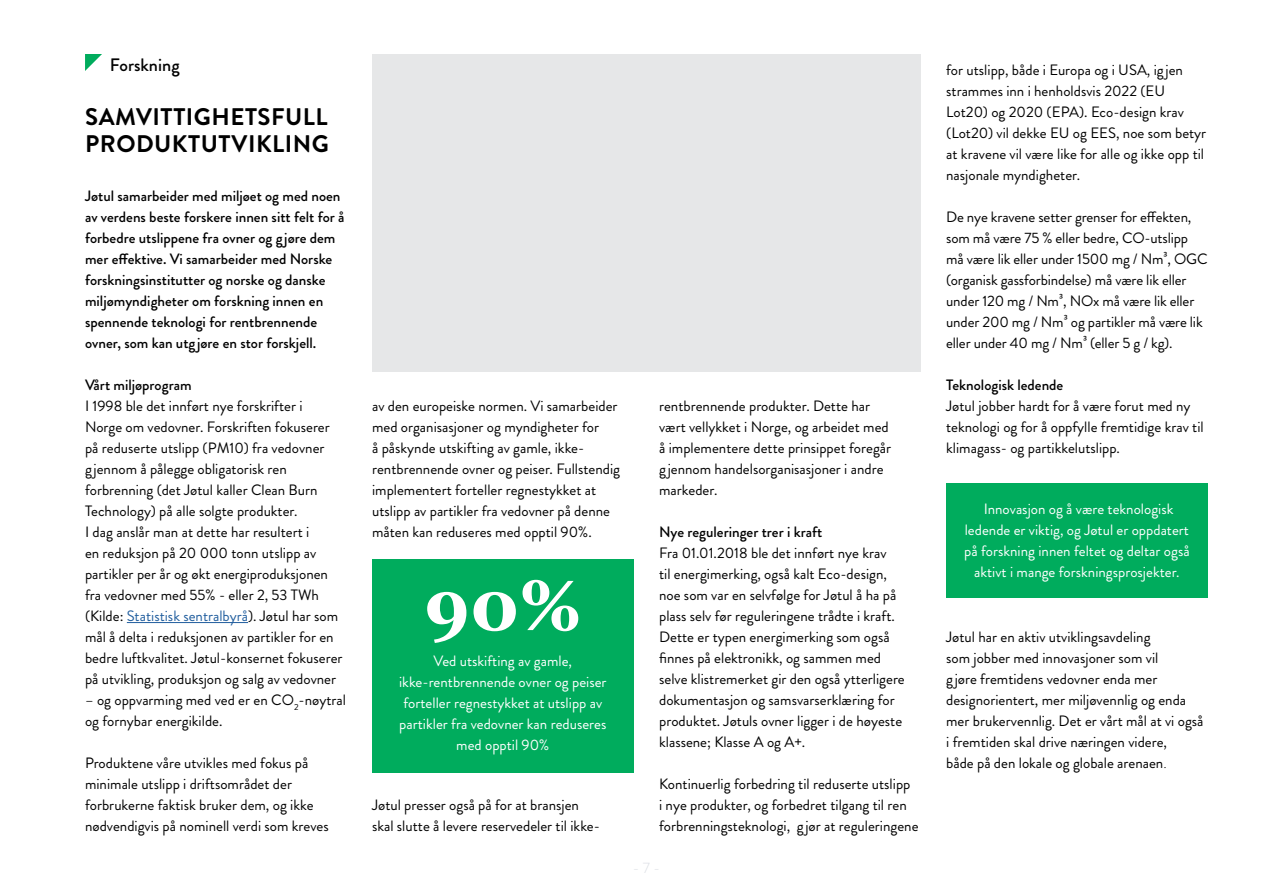
<style>
.page{position:relative;width:1263px;height:893px;background:#fff}
.page>*{position:absolute;margin:0;border:0;box-sizing:border-box;transform-origin:0 0}
.t1{font:700 70.5px "Georgia";color:#fff}
.t2{font:700 24px/27px "Brandon Grotesque";letter-spacing:.02em;color:#000}
.t3{font:500 18px "Brandon Grotesque";color:#000}
.t4{font:15px/21px "Brandon Grotesque";color:#000}
.t5{font:500 15px/21px "Brandon Grotesque";color:#000}
.t6{font:15px/21px "Brandon Grotesque";color:#fff;text-align:center}
.t7{font:300 15px "Brandon Grotesque";color:#dadde3}
.s1{color:#215e9e}
.s2{font-weight:300}
</style>
<div class="page">
<hr style="left:127px;top:622px;width:121px;height:1px;background:#215e9e">
<svg style="left:85px;top:54px;width:17px;height:17px"></svg>
<div style="left:372px;top:54px;width:549px;height:318px;background:#e6e7e8"></div>
<div style="left:372px;top:560px;width:262px;height:213px;background:#00ac5d"></div>
<div style="left:946px;top:483px;width:262px;height:114px;background:#00ac5d"></div>
<p class="t3" style="left:110px;top:52px;width:71px">Forskning</p>
<h2 class="t2" style="left:85px;top:104px;width:245px">SAMVITTIGHETSFULL<br>PRODUKTUTVIKLING</h2>
<p class="t5" style="left:85px;top:186px;width:261px">Jøtul samarbeider med miljøet og med noen av verdens beste forskere innen sitt felt for å forbedre utslippene fra ovner og g jøre dem mer effektive. Vi samarbeider med Norske forskningsinstitutter og norske og danske miljømyndigheter om forskning innen en spennende teknologi for rentbrennende ovner, som kan utg jøre en stor forskjell.</p>
<p class="t5" style="left:85px;top:375px;width:108px">Vårt miljøprogram</p>
<p class="t4" style="left:85px;top:396px;width:259px">I 1998 ble det innført nye forskrifter i Norge om vedovner. Forskriften fokuserer på reduserte utslipp (PM10) fra vedovner gjennom å pålegge obligatorisk ren forbrenning (det Jøtul kaller Clean Burn Technology) på alle solgte produkter.<br>I dag anslår man at dette har resultert i<br>en reduksjon på 20 000 tonn utslipp av partikler per år og økt energiproduksjonen fra vedovner med 55% - eller 2, 53 TWh (Kilde: <span class="s1">Statistisk sentralbyrå</span>). Jøtul har som mål å delta i reduksjonen av partikler for en bedre luftkvalitet. Jøtul-konsernet fokuserer på utvikling, produksjon og salg av vedovner</p>
<p class="t4" style="left:85px;top:690px;width:262px">– og oppvarming med ved er en CO<sub>2</sub>-nøytral og fornybar energikilde.</p>
<p class="t4" style="left:85px;top:753px;width:245px">Produktene våre utvikles med fokus på minimale utslipp i driftsområdet der forbrukerne faktisk bruker dem, og ikke nødvendigvis på nominell verdi som kreves</p>
<p class="t4" style="left:372px;top:396px;width:249px">av den europeiske normen. Vi samarbeider med organisasjoner og myndigheter for<br>å påskynde utskifting av gamle, ikke&shy;rentbrennende ovner og peiser. Fullstendig implementert forteller regnestykket at utslipp av partikler fra vedovner på denne måten kan reduseres med opptil 90%.</p>
<h1 class="t1" style="left:424px;top:560px;width:159px">90%</h1>
<p class="t6" style="left:399px;top:651px;width:209px">Ved utskifting av gamle, ikke-rentbrennende ovner og peiser forteller regnestykket at utslipp av partikler fra vedovner kan reduseres med opptil 90%</p>
<p class="t4" style="left:372px;top:795px;width:229px">Jøtul presser også på for at bransjen skal slutte å levere reservedeler til ikke-</p>
<p class="t4" style="left:659px;top:396px;width:234px">rentbrennende produkter. Dette har vært vellykket i Norge, og arbeidet med å implementere dette prinsippet foregår gjennom handelsorganisasjoner i andre markeder.</p>
<p class="t5" style="left:659px;top:522px;width:165px">Nye reguleringer trer i kraft</p>
<p class="t4" style="left:659px;top:543px;width:247px">Fra 01.01.2018 ble det innført nye krav<br>til energimerking, også kalt Eco-design, noe som var en selvfølge for Jøtul å ha på plass selv før reguleringene trådte i kraft.<br>Dette er typen energimerking som også finnes på elektronikk, og sammen med selve klistremerket gir den også ytterligere dokumentasjon og samsvarserklæring for produktet. Jøtuls ovner ligger i de høyeste klassene; Klasse A og A+.</p>
<p class="t4" style="left:659px;top:774px;width:261px">Kontinuerlig forbedring til reduserte utslipp<br>i nye produkter, og forbedret tilgang til ren forbrenningsteknologi, gjør at reguleringene</p>
<p class="t7" style="left:632px;top:858px;width:29px">- 7 -</p>
<p class="t4" style="left:946px;top:60px;width:262px">for utslipp, både i Europa og i USA, igjen strammes inn i henholdsvis 2022 (EU Lot20) og 2020 (EPA). Eco-design krav (Lot20) vil dekke EU og EES, noe som betyr at kravene vil være like for alle og ikke opp til nasjonale myndigheter.</p>
<p class="t4" style="left:946px;top:207px;width:263px">De nye kravene setter grenser for effekten, som må være 75 % eller bedre, CO-utslipp må være lik eller under 1500 mg / Nm³, OGC (organisk gassforbindelse) må være lik eller under 120 mg / Nm³, NOx må være lik eller under 200 mg / Nm³ og partikler må være lik eller under 40 mg / Nm³ (eller 5 g / kg).</p>
<p class="t5" style="left:946px;top:375px;width:119px">Teknologisk ledende</p>
<p class="t4" style="left:946px;top:396px;width:259px">Jøtul jobber hardt for å være forut med ny teknologi og for å oppfylle fremtidige krav til klimagass- og partikkelutslipp.</p>
<p class="t6" style="left:964px;top:498px;width:227px">Innovasjon og å være teknologisk ledende er viktig, og Jøtul er oppdatert på forskning innen feltet og deltar også aktivt i mange forskningsprosjekter.</p>
<p class="t4" style="left:946px;top:627px;width:259px">Jøtul har en aktiv utviklingsavdeling<br>som jobber med innovasjoner som vil<br>gjøre fremtidens vedovner enda mer designorientert, mer miljøvennlig og enda mer brukervennlig. Det er vårt mål at vi også i fremtiden skal drive næringen videre,<br>både på den lokale og globale arenaen<span class="s2">.</span></p>
</div>
